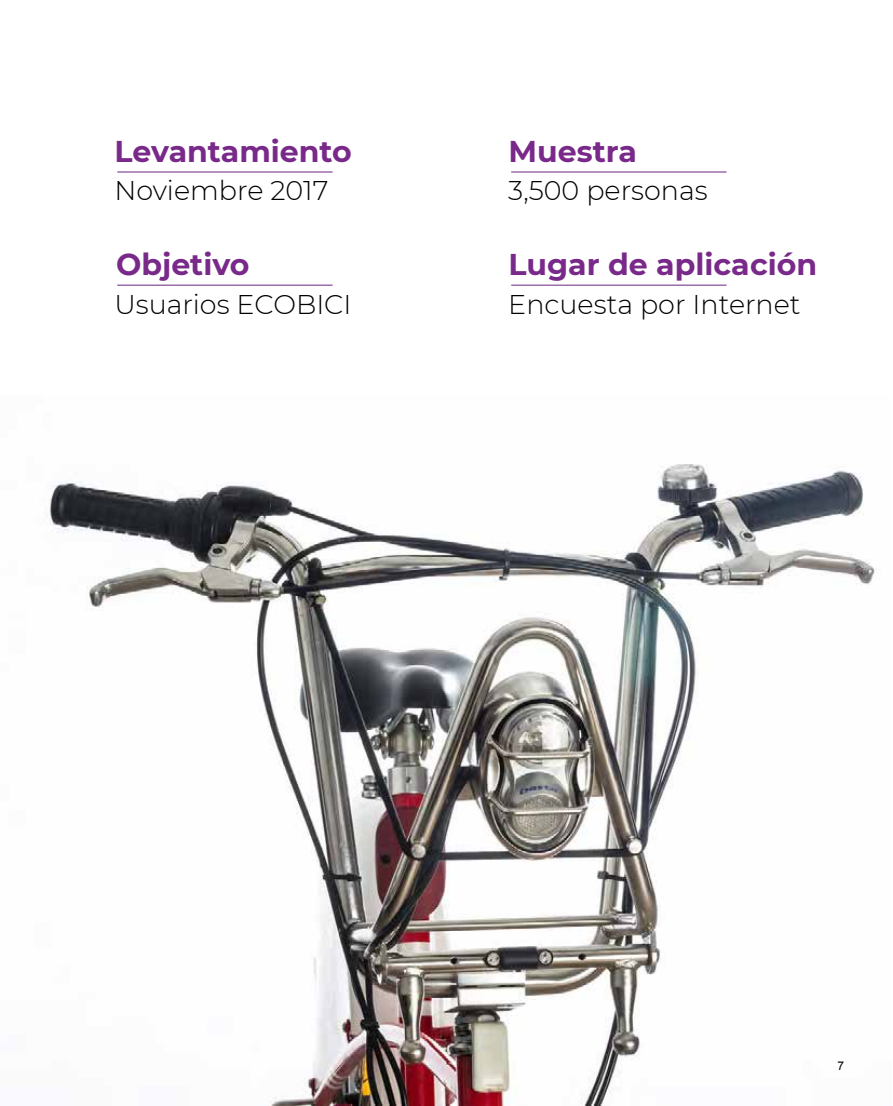
<style>
.page{position:relative;width:893px;height:1106px;background:#fff}
.page>*{position:absolute;margin:0;border:0;box-sizing:border-box;transform-origin:0 0}
.t1{font:700 30px "Montserrat";color:#792989}
.t2{font:300 27px "Montserrat";color:#000}
.t3{font:12px "Arial";color:#000}
</style>
<div class="page">
<hr style="left:117px;top:172px;width:216px;height:1px;background:#6a2480">
<hr style="left:117px;top:285px;width:216px;height:1px;background:#6a2480">
<hr style="left:511px;top:172px;width:216px;height:1px;background:#6a2480">
<hr style="left:511px;top:285px;width:216px;height:1px;background:#6a2480">
<img style="left:49px;top:464px;width:828px;height:642px">
<p class="t1" style="left:115px;top:129px;width:239px">Levantamiento</p>
<p class="t2" style="left:114px;top:172px;width:216px">Noviembre 2017</p>
<p class="t1" style="left:116px;top:242px;width:135px">Objetivo</p>
<p class="t2" style="left:114px;top:286px;width:239px">Usuarios ECOBICI</p>
<p class="t1" style="left:509px;top:129px;width:130px">Muestra</p>
<p class="t2" style="left:508px;top:172px;width:201px">3,500 personas</p>
<p class="t1" style="left:509px;top:242px;width:310px">Lugar de aplicación</p>
<p class="t2" style="left:508px;top:286px;width:294px">Encuesta por Internet</p>
<p class="t3" style="left:837px;top:1057px;width:8px">7</p>
</div>
